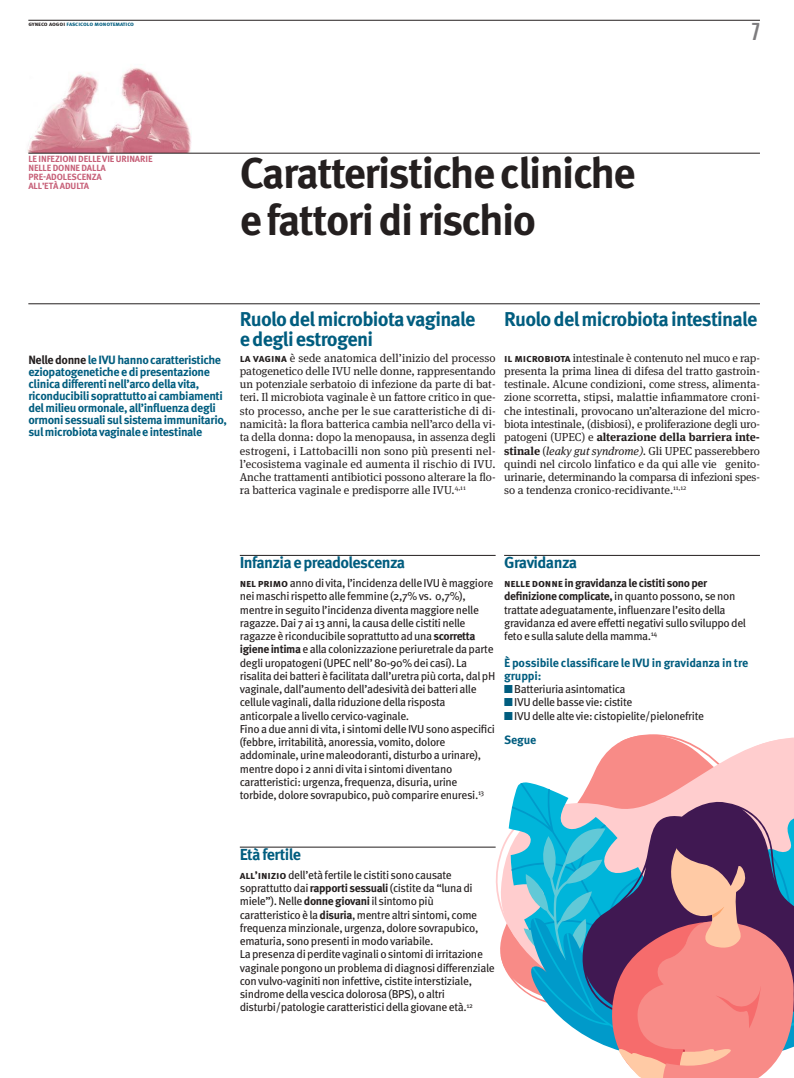
<style>
.page{position:relative;width:794px;height:1078px;background:#fff}
.page>*{position:absolute;margin:0;border:0;box-sizing:border-box;transform-origin:0 0}
.t1{font:700 43px/46px "Meta Pro";letter-spacing:-.035em;color:#241f1f}
.t2{font:900 extra-condensed 24px "Helvetica";color:#7d7c7e}
.t3{font:700 20px/20px "Meta Pro";letter-spacing:-.045em;color:#005d7f}
.t4{font:700 16px "Meta Pro";letter-spacing:-.04em;color:#005d7f}
.t5{font:700 12px/12px "Meta Pro";letter-spacing:-.03em;color:#005d7f}
.t6{font:700 12px/13.2px "Meta Pro";letter-spacing:-.01em;color:#005d7f}
.t7{font:11.5px/13.2px "Meta Pro";letter-spacing:-.03em;color:#241f1f}
.t8{font:11.5px/13.2px "Meta Serif OT";letter-spacing:-.005em;color:#241f1f;text-align:justify}
.t9{font:700 9px/9px "Meta Pro";letter-spacing:-.01em;color:#c76179}
.t10{font:700 6px "Meta Pro";letter-spacing:-.01em;color:#005d7f}
.s1{color:#241f1f}
.s2{font-family:"Meta Pro";font-weight:700;font-size:11px}
.s3{font-weight:700}
.s4{font-style:italic}
.s5{font-weight:700;font-size:11px}
.s6{color:#005d7f}
</style>
<div class="page">
<svg style="left:490px;top:734px;width:304px;height:343px"></svg>
<hr style="left:28px;top:20px;width:732px;height:1px;background:#241f1f">
<hr style="left:28px;top:303px;width:732px;height:1px;background:#241f1f">
<img style="left:27px;top:68px;width:164px;height:85px">
<hr style="left:28px;top:153px;width:732px;height:1px;background:#241f1f">
<hr style="left:240px;top:555px;width:255px;height:1px;background:#241f1f">
<hr style="left:240px;top:846px;width:255px;height:1px;background:#241f1f">
<hr style="left:504px;top:555px;width:256px;height:1px;background:#241f1f">
<p class="t10" style="left:28px;top:22px;width:107px"><span class="s1">gyneco aogoi</span> fascicolo monotematico</p>
<h2 class="t2" style="left:752px;top:23px;width:9px">7</h2>
<p class="t9" style="left:28px;top:155px;width:126px">LE INFEZIONI DELLE VIE URINARIE<br>NELLE DONNE DALLA<br>PRE-ADOLESCENZA<br>ALL’ETÀ ADULTA</p>
<h1 class="t1" style="left:240px;top:154px;width:397px">Caratteristiche cliniche e fattori di rischio</h1>
<p class="t5" style="left:28px;top:354px;width:200px"><span class="s1">Nelle donne</span> le IVU hanno caratteristiche eziopatogenetiche e di presentazione clinica differenti nell’arco della vita, riconducibili soprattutto ai cambiamenti del milieu ormonale, all’influenza degli ormoni sessuali sul sistema immunitario, sul microbiota vaginale e intestinale</p>
<h3 class="t3" style="left:240px;top:311px;width:237px">Ruolo del microbiota vaginale e degli estrogeni</h3>
<p class="t8" style="left:240px;top:352px;width:257px"><span class="s2">la vagina</span> è sede anatomica dell’inizio del processo patogenetico delle IVU nelle donne, rappresentando un potenziale serbatoio di infezione da parte di bat&shy;teri. Il microbiota vaginale è un fattore critico in que&shy;sto processo, anche per le sue caratteristiche di di&shy;namicità: la flora batterica cambia nell’arco della vi&shy;ta della donna: dopo la menopausa, in assenza degli estrogeni, i Lattobacilli non sono più presenti nel&shy;l’ecosistema vaginale ed aumenta il rischio di IVU.<br>Anche trattamenti antibiotici possono alterare la flo&shy;ra batterica vaginale e predisporre alle IVU.<sup>4,11</sup></p>
<h3 class="t3" style="left:504px;top:311px;width:255px">Ruolo del microbiota intestinale</h3>
<p class="t8" style="left:504px;top:352px;width:257px"><span class="s2">il microbiota</span> intestinale è contenuto nel muco e rap&shy;presenta la prima linea di difesa del tratto gastroin&shy;testinale. Alcune condizioni, come stress, alimenta&shy;zione scorretta, stipsi, malattie infiammatore croni&shy;che intestinali, provocano un’alterazione del micro&shy;biota intestinale, (disbiosi), e proliferazione degli uro&shy;patogeni (UPEC) e <span class="s3">alterazione della barriera inte&shy;stinale</span> (<span class="s4">leaky gut syndrome).</span> Gli UPEC passerebbero quindi nel circolo linfatico e da qui alle vie genito&shy;urinarie, determinando la comparsa di infezioni spes&shy;so a tendenza cronico-recidivante.<sup>11,12</sup></p>
<h3 class="t4" style="left:240px;top:556px;width:167px">Infanzia e preadolescenza</h3>
<p class="t7" style="left:240px;top:577px;width:257px"><span class="s5">nel primo</span> anno di vita, l’incidenza delle IVU è maggiore nei maschi rispetto alle femmine (2,7% vs. 0,7%), mentre in seguito l’incidenza diventa maggiore nelle ragazze. Dai 7 ai 13 anni, la causa delle cistiti nelle ragazze è riconducibile soprattutto ad una <span class="s3">scorretta igieneintima</span> e alla colonizzazione periuretrale da parte degli uropatogeni (UPEC nell’ 80-90% dei casi). La risalita dei batteri è facilitata dall’uretra più corta, dal pH vaginale, dall’aumento dell’adesività dei batteri alle cellule vaginali, dalla riduzione della risposta anticorpale a livello cervico-vaginale.<br>Fino a due anni di vita, i sintomi delle IVU sono aspecifici (febbre, irritabilità, anoressia, vomito, dolore addominale, urine maleodoranti, disturbo a urinare), mentre dopo i 2 anni di vita i sintomi diventano caratteristici: urgenza, frequenza, disuria, urine torbide, dolore sovrapubico, può comparire enuresi.<sup>13</sup></p>
<h3 class="t4" style="left:504px;top:556px;width:75px">Gravidanza</h3>
<p class="t7" style="left:504px;top:577px;width:243px"><span class="s5">nelle donne</span> <span class="s3">in gravidanza le cistiti sono per definizione complicate,</span> in quanto possono, se non trattate adeguatamente, influenzare l’esito della gravidanza ed avere effetti negativi sullo sviluppo del feto e sulla salute della mamma.<sup>14</sup></p>
<p class="t6" style="left:504px;top:656px;width:246px">È possibile classificare le IVU in gravidanza in tre gruppi:</p>
<p class="t7" style="left:504px;top:683px;width:123px"><span class="s6">■</span>Batteriuria asintomatica</p>
<p class="t7" style="left:504px;top:696px;width:130px"><span class="s6">■</span>IVU delle basse vie: cistite</p>
<p class="t7" style="left:504px;top:709px;width:201px"><span class="s6">■</span>IVU delle alte vie: cistopielite/pielonefrite</p>
<p class="t5" style="left:504px;top:735px;width:34px">Segue</p>
<h3 class="t4" style="left:240px;top:848px;width:63px">Età fertile</h3>
<p class="t7" style="left:240px;top:868px;width:256px"><span class="s5">all’inizio</span> dell’età fertile le cistiti sono causate soprattutto dai <span class="s3">rapporti sessuali</span> (cistite da “luna di miele”). Nelle <span class="s3">donne giovani</span> il sintomo più caratteristico è la <span class="s3">disuria</span>, mentre altri sintomi, come frequenza minzionale, urgenza, dolore sovrapubico, ematuria, sono presenti in modo variabile.<br>La presenza di perdite vaginali o sintomi di irritazione vaginale pongono un problema di diagnosi differenziale con vulvo-vaginiti non infettive, cistite interstiziale, sindrome della vescica dolorosa (BPS), o altri disturbi/patologie caratteristici della giovane età.<sup>12</sup></p>
</div>
